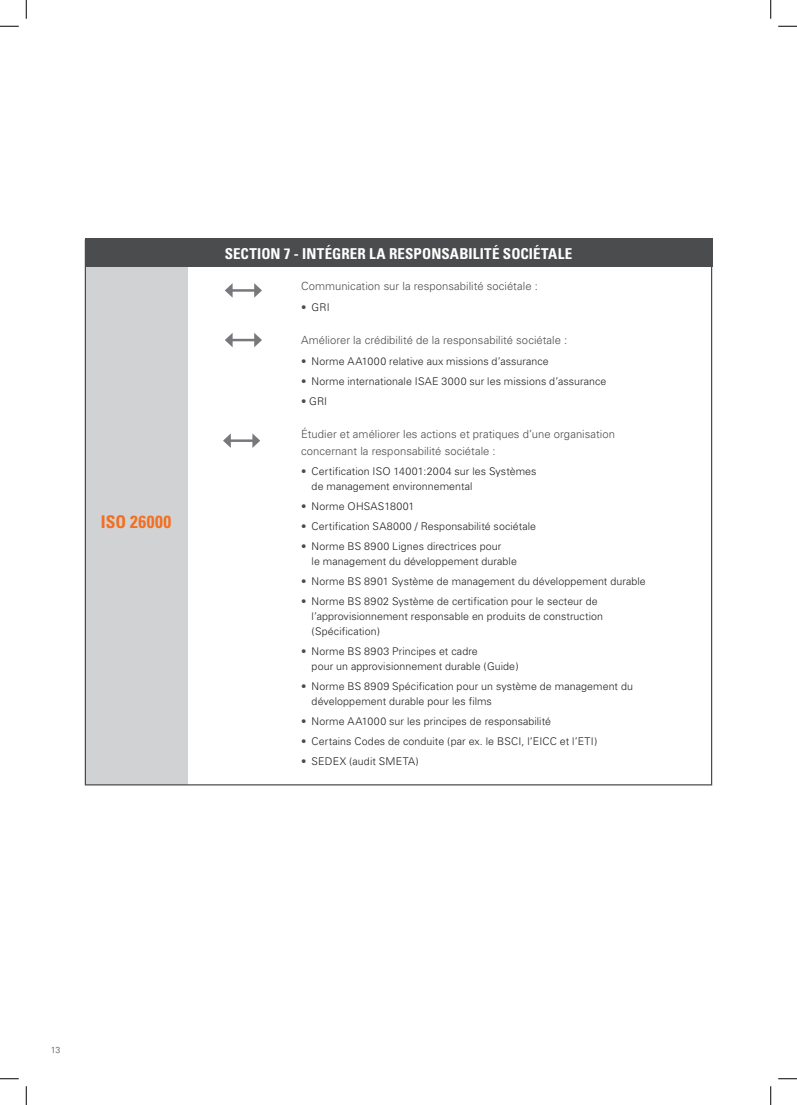
<style>
.page{position:relative;width:797px;height:1105px;background:#fff}
.page>*{position:absolute;margin:0;border:0;box-sizing:border-box;transform-origin:0 0}
.t1{font:700 condensed 17.5px "Univers";letter-spacing:.03em;color:#f36e21}
.t2{font:700 condensed 15px "Univers";letter-spacing:.01em;color:#fff}
.t3{font:300 11.25px/16.9px "Univers";letter-spacing:.005em;color:#4b4c4d}
.t4{font:300 10.62px/15px "Univers";letter-spacing:.005em;color:#231f20}
.t5{font:300 8.75px "Univers";color:#4b4c4d}
.s1{color:#4b4c4d}
</style>
<div class="page">
<div style="left:85px;top:239px;width:102px;height:546px;background:#d1d2d4"></div>
<hr style="left:230px;top:339px;width:26px;height:2px;background:#76787b">
<svg style="left:225px;top:333px;width:7px;height:14px"></svg>
<svg style="left:254px;top:333px;width:8px;height:14px"></svg>
<hr style="left:230px;top:289px;width:26px;height:3px;background:#76787b">
<svg style="left:225px;top:284px;width:7px;height:13px"></svg>
<svg style="left:254px;top:283px;width:8px;height:15px"></svg>
<hr style="left:228px;top:439px;width:27px;height:3px;background:#76787b">
<svg style="left:223px;top:433px;width:8px;height:15px"></svg>
<svg style="left:252px;top:433px;width:8px;height:15px"></svg>
<div style="left:85px;top:239px;width:627px;height:28px;background:#4b4c4d"></div>
<svg style="left:0;top:25px;width:19px;height:2px"></svg>
<svg style="left:778px;top:25px;width:19px;height:2px"></svg>
<svg style="left:0;top:1078px;width:19px;height:1px"></svg>
<svg style="left:778px;top:1078px;width:19px;height:1px"></svg>
<svg style="left:25px;top:0;width:2px;height:19px"></svg>
<svg style="left:25px;top:1086px;width:2px;height:19px"></svg>
<svg style="left:770px;top:0;width:1px;height:19px"></svg>
<svg style="left:770px;top:1086px;width:1px;height:19px"></svg>
<h1 class="t1" style="left:101px;top:511px;width:72px">ISO 26000</h1>
<h2 class="t2" style="left:225px;top:244px;width:349px">SECTION 7 - INTÉGRER LA RESPONSABILITÉ SOCIÉTALE</h2>
<p class="t3" style="left:301px;top:278px;width:238px">Communication sur la responsabilité sociétale :</p>
<p class="t4" style="left:301px;top:300px;width:30px"><span class="s1">•</span> GRI</p>
<p class="t3" style="left:301px;top:332px;width:268px">Améliorer la crédibilité de la responsabilité sociétale :</p>
<p class="t4" style="left:301px;top:353px;width:249px"><span class="s1">•</span> Norme AA1000 relative aux missions d’assurance</p>
<p class="t4" style="left:301px;top:373px;width:307px"><span class="s1">•</span> Norme internationale ISAE 3000 sur les missions d’assurance</p>
<p class="t4" style="left:301px;top:393px;width:28px"><span class="s1">•</span> GRI</p>
<p class="t3" style="left:301px;top:425px;width:315px">étudier et améliorer les actions et pratiques d’une organisation concernant la responsabilité sociétale :</p>
<p class="t4" style="left:311px;top:464px;width:226px;text-indent:-11px"><span class="s1">•</span> Certification ISO 14001:2004 sur les Systèmes de management environnemental</p>
<p class="t4" style="left:301px;top:499px;width:115px"><span class="s1">•</span> Norme OHSAS18001</p>
<p class="t4" style="left:301px;top:519px;width:237px"><span class="s1">•</span> Certification SA8000 / Responsabilité sociétale</p>
<p class="t4" style="left:311px;top:539px;width:207px;text-indent:-11px"><span class="s1">•</span> Norme BS 8900 Lignes directrices pour<br>le management du développement durable</p>
<p class="t4" style="left:301px;top:574px;width:346px"><span class="s1">•</span> Norme BS 8901 Système de management du développement durable</p>
<p class="t4" style="left:311px;top:594px;width:293px;text-indent:-11px"><span class="s1">•</span> Norme BS 8902 Système de certification pour le secteur de l’approvisionnement responsable en produits de construction (Spécification)</p>
<p class="t4" style="left:311px;top:644px;width:208px;text-indent:-11px"><span class="s1">•</span> Norme BS 8903 Principes et cadre<br>pour un approvisionnement durable (Guide)</p>
<p class="t4" style="left:311px;top:679px;width:323px;text-indent:-11px"><span class="s1">•</span> Norme BS 8909 Spécification pour un système de management du développement durable pour les films</p>
<p class="t4" style="left:301px;top:714px;width:251px"><span class="s1">•</span> Norme AA1000 sur les principes de responsabilité</p>
<p class="t4" style="left:301px;top:734px;width:298px"><span class="s1">•</span> Certains Codes de conduite (par ex. le BSCI, l’EICC et l’ETI)</p>
<p class="t4" style="left:301px;top:754px;width:119px"><span class="s1">•</span> SEDEX (audit SMETA)</p>
<p class="t5" style="left:51px;top:1044px;width:11px">13</p>
</div>
